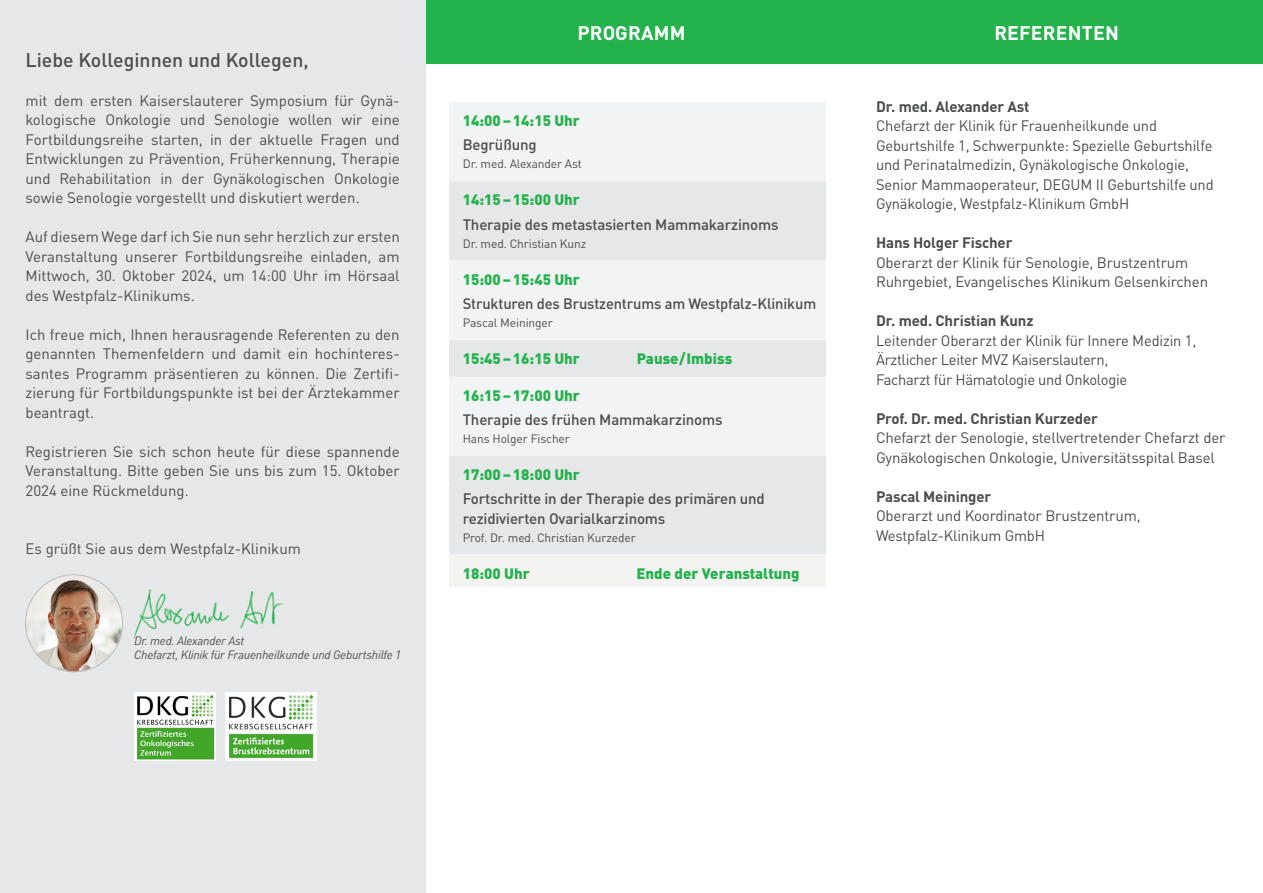
<style>
.page{position:relative;width:1263px;height:893px;background:#fff}
.page>*{position:absolute;margin:0;border:0;box-sizing:border-box;transform-origin:0 0}
.t1{font:500 19.5px "DINOT";color:#4b4c4d}
.t2{font:700 19.5px "DINOT";letter-spacing:.01em;color:#fff}
.t3{font:15px/19.5px "DINOT";letter-spacing:-.01em;color:#4b4c4d}
.t4{font:500 15px/19.5px "DINOT";letter-spacing:-.01em;color:#4b4c4d}
.t5{font:900 15px "DINOT";color:#23b24b}
.t6{font:700 15px "DINOT";letter-spacing:-.01em;color:#4b4c4d}
.t7{font:12px "DINOT";letter-spacing:-.01em;color:#4b4c4d}
.t8{font:italic 12px/14.4px "DINOT";letter-spacing:-.02em;color:#4b4c4d}
</style>
<div class="page">
<div style="left:850px;top:0;width:413px;height:64px;background:#23b24b"></div>
<div style="left:449px;top:102px;width:377px;height:79px;background:#f2f3f4"></div>
<div style="left:449px;top:181px;width:377px;height:373px;background:#e6e7e9"></div>
<div style="left:449px;top:260px;width:377px;height:80px;background:#f2f3f4"></div>
<div style="left:449px;top:340px;width:377px;height:37px;background:#e6e7e9"></div>
<div style="left:449px;top:377px;width:377px;height:79px;background:#f2f3f4"></div>
<div style="left:449px;top:554px;width:377px;height:33px;background:#f3f3f1"></div>
<div style="left:425px;top:0;width:425px;height:64px;background:#23b24b"></div>
<div style="left:0;top:0;width:425px;height:893px;background:#e6e7e9"></div>
<img style="left:134px;top:589px;width:149px;height:50px">
<img style="left:26px;top:575px;width:97px;height:97px;border-radius:49px">
<img style="left:135px;top:692px;width:80px;height:68px">
<img style="left:225px;top:693px;width:92px;height:67px">
<h1 class="t1" style="left:26px;top:47px;width:285px">Liebe Kolleginnen und Kollegen,</h1>
<p class="t3" style="left:26px;top:90px;width:376px;text-align:justify">mit dem ersten Kaiserslauterer Symposium für Gynä&shy;kologische Onkologie und Senologie wollen wir eine Fortbildungsreihe starten, in der aktuelle Fragen und Entwicklungen zu Prävention, Früherkennung, Therapie und Rehabilitation in der Gynäkologischen Onkologie sowie Senologie vorgestellt und diskutiert werden.</p>
<p class="t3" style="left:26px;top:227px;width:376px;text-align:justify">Auf diesem Wege darf ich Sie nun sehr herzlich zur ersten Veranstaltung unserer Fortbildungsreihe einladen, am Mittwoch, 30. Oktober 2024, um 14:00 Uhr im Hörsaal des Westpfalz-Klinikums.</p>
<p class="t3" style="left:26px;top:324px;width:376px;text-align:justify">Ich freue mich, Ihnen herausragende Referenten zu den genannten Themenfeldern und damit ein hochinteres&shy;santes Programm präsentieren zu können. Die Zertifi&shy;zierung für Fortbildungspunkte ist bei der Ärztekammer beantragt.</p>
<p class="t3" style="left:26px;top:441px;width:376px;text-align:justify">Registrieren Sie sich schon heute für diese spannende Veranstaltung. Bitte geben Sie uns bis zum 15. Oktober 2024 eine Rückmeldung.</p>
<p class="t3" style="left:26px;top:539px;width:277px">Es grüßt Sie aus dem Westpfalz-Klinikum</p>
<p class="t8" style="left:134px;top:633px;width:268px">Dr. med. Alexander Ast<br>Chefarzt, Klinik für Frauenheilkunde und Geburtshilfe 1</p>
<h1 class="t2" style="left:577px;top:21px;width:110px">PROGRAMM</h1>
<p class="t5" style="left:463px;top:111px;width:119px">14:00–14:15 Uhr</p>
<p class="t4" style="left:463px;top:135px;width:75px">Begrüßung</p>
<p class="t7" style="left:463px;top:157px;width:121px">Dr. med. Alexander Ast</p>
<p class="t5" style="left:463px;top:190px;width:119px">14:15–15:00 Uhr</p>
<p class="t4" style="left:463px;top:214px;width:317px">Therapie des metastasierten Mammakarzinoms</p>
<p class="t7" style="left:463px;top:236px;width:125px">Dr. med. Christian Kunz</p>
<p class="t5" style="left:463px;top:269px;width:119px">15:00–15:45 Uhr</p>
<p class="t4" style="left:463px;top:293px;width:355px">Strukturen des Brustzentrums am Westpfalz-Klinikum</p>
<p class="t7" style="left:463px;top:315px;width:92px">Pascal Meininger</p>
<p class="t5" style="left:463px;top:348px;width:119px">15:45–16:15 Uhr</p>
<p class="t5" style="left:637px;top:348px;width:97px">Pause/Imbiss</p>
<p class="t5" style="left:463px;top:385px;width:119px">16:15–17:00 Uhr</p>
<p class="t4" style="left:463px;top:410px;width:261px">Therapie des frühen Mammakarzinoms</p>
<p class="t7" style="left:463px;top:431px;width:109px">Hans Holger Fischer</p>
<p class="t5" style="left:463px;top:465px;width:119px">17:00–18:00 Uhr</p>
<p class="t4" style="left:463px;top:489px;width:304px">Fortschritte in der Therapie des primären und rezidivierten Ovarialkarzinoms</p>
<p class="t7" style="left:463px;top:530px;width:175px">Prof. Dr. med. Christian Kurzeder</p>
<p class="t5" style="left:463px;top:563px;width:69px">18:00 Uhr</p>
<p class="t5" style="left:636px;top:563px;width:165px">Ende der Veranstaltung</p>
<h1 class="t2" style="left:994px;top:21px;width:126px">REFERENTEN</h1>
<p class="t6" style="left:876px;top:96px;width:155px">Dr. med. Alexander Ast</p>
<p class="t3" style="left:876px;top:116px;width:339px">Chefarzt der Klinik für Frauenheilkunde und Geburtshilfe 1, Schwerpunkte: Spezielle Geburtshilfe und Perinatalmedizin, Gynäkologische Onkologie, Senior Mammaoperateur, DEGUM II Geburtshilfe und Gynäkologie, Westpfalz-Klinikum GmbH</p>
<p class="t6" style="left:876px;top:233px;width:138px">Hans Holger Fischer</p>
<p class="t3" style="left:876px;top:252px;width:334px">Oberarzt der Klinik für Senologie, Brustzentrum<br>Ruhrgebiet, Evangelisches Klinikum Gelsenkirchen</p>
<p class="t6" style="left:876px;top:311px;width:159px">Dr. med. Christian Kunz</p>
<p class="t3" style="left:876px;top:330px;width:322px">Leitender Oberarzt der Klinik für Innere Medizin 1,<br>Ärztlicher Leiter MVZ Kaiserslautern,<br>Facharzt für Hämatologie und Onkologie</p>
<p class="t6" style="left:876px;top:408px;width:224px">Prof. Dr. med. Christian Kurzeder</p>
<p class="t3" style="left:876px;top:428px;width:351px">Chefarzt der Senologie, stellvertretender Chefarzt der<br>Gynäkologischen Onkologie, Universitätsspital Basel</p>
<p class="t6" style="left:876px;top:486px;width:117px">Pascal Meininger</p>
<p class="t3" style="left:876px;top:506px;width:266px">Oberarzt und Koordinator Brustzentrum,<br>Westpfalz-Klinikum GmbH</p>
</div>
